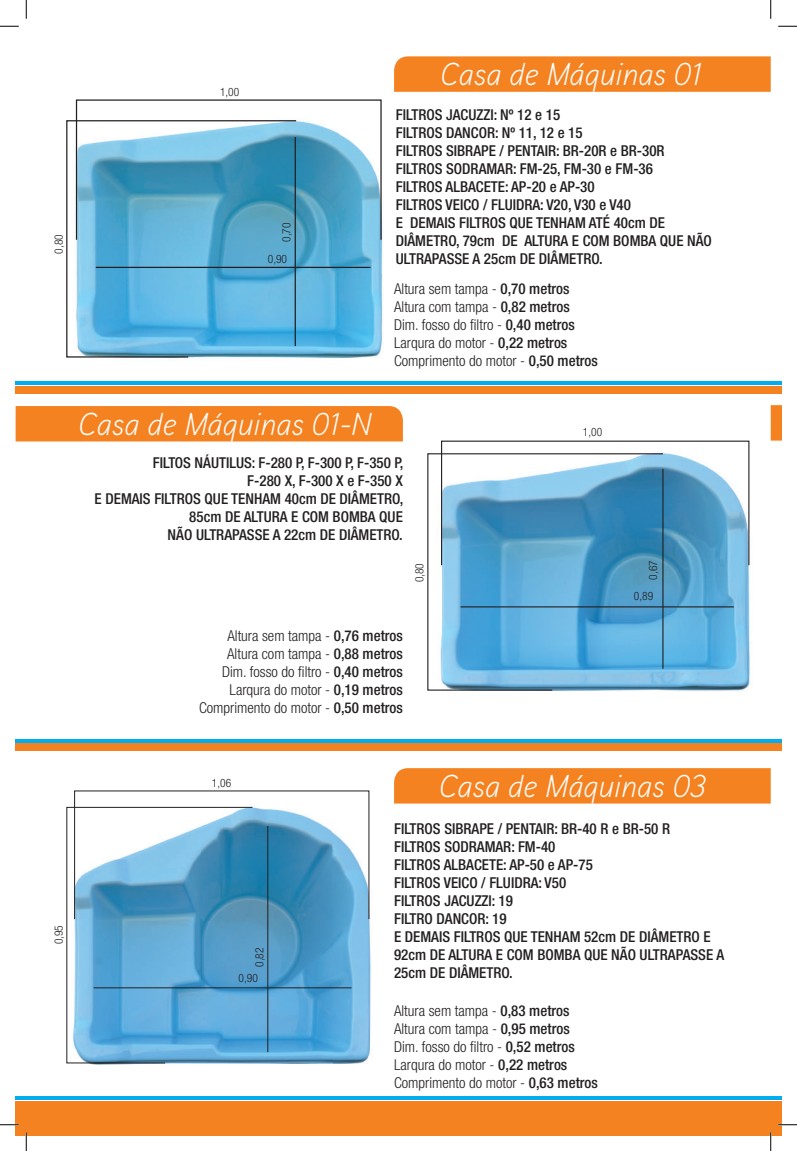
<style>
.page{position:relative;width:797px;height:1151px;background:#fff}
.page>*{position:absolute;margin:0;border:0;box-sizing:border-box;transform-origin:0 0}
.t1{font:italic 300 31.62px "Aaux Pro";color:#fff}
.t2{font:500 condensed 15px/18px "Helvetica Neue LT Pro";color:#231f20}
.t3{font:300 condensed 15px/18px "Helvetica Neue LT Pro";color:#231f20}
.t4{font:300 condensed 11.5px "Helvetica Neue LT Pro";color:#231f20}
.s1{font-weight:500}
</style>
<div class="page">
<div style="left:394px;top:56px;width:376px;height:36px;background:#f58220"></div>
<div style="left:16px;top:386px;width:754px;height:7px;background:#f58220"></div>
<hr style="left:16px;top:381px;width:754px;height:4px;background:#00aeef">
<img style="left:75px;top:118px;width:308px;height:240px">
<svg style="left:66px;top:120px;width:231px;height:238px"></svg>
<hr style="left:294px;top:137px;width:2px;height:209px;background:#231f20">
<hr style="left:96px;top:267px;width:274px;height:1px;background:#231f20">
<div style="left:394px;top:768px;width:376px;height:36px;background:#f58220"></div>
<div style="left:16px;top:1101px;width:754px;height:34px;background:#f58220"></div>
<hr style="left:16px;top:1096px;width:754px;height:4px;background:#00aeef">
<img style="left:92px;top:804px;width:279px;height:261px">
<svg style="left:66px;top:806px;width:187px;height:258px"></svg>
<hr style="left:267px;top:826px;width:1px;height:226px;background:#231f20">
<hr style="left:94px;top:987px;width:257px;height:1px;background:#231f20">
<div style="left:16px;top:406px;width:387px;height:35px;background:#f58220"></div>
<div style="left:16px;top:743px;width:754px;height:8px;background:#f58220"></div>
<hr style="left:16px;top:739px;width:754px;height:4px;background:#00aeef">
<img style="left:664px;top:441px;width:86px;height:250px">
<div style="left:441px;top:441px;width:308px;height:125px;border:1px solid #231f20"></div>
<svg style="left:427px;top:453px;width:237px;height:238px"></svg>
<hr style="left:662px;top:469px;width:1px;height:200px;background:#231f20">
<hr style="left:460px;top:606px;width:273px;height:1px;background:#231f20">
<div style="left:770px;top:386px;width:11px;height:7px;background:#f58220"></div>
<hr style="left:770px;top:381px;width:11px;height:4px;background:#00aeef">
<div style="left:770px;top:1101px;width:11px;height:34px;background:#f58220"></div>
<hr style="left:770px;top:1096px;width:11px;height:4px;background:#00aeef">
<svg style="left:770px;top:405px;width:11px;height:36px"></svg>
<div style="left:770px;top:743px;width:11px;height:8px;background:#f58220"></div>
<hr style="left:770px;top:739px;width:11px;height:4px;background:#00aeef">
<svg style="left:0;top:25px;width:19px;height:2px"></svg>
<svg style="left:778px;top:25px;width:19px;height:2px"></svg>
<svg style="left:0;top:1124px;width:19px;height:1px"></svg>
<svg style="left:778px;top:1124px;width:19px;height:1px"></svg>
<svg style="left:25px;top:0;width:2px;height:19px"></svg>
<svg style="left:25px;top:1132px;width:2px;height:19px"></svg>
<svg style="left:770px;top:0;width:1px;height:19px"></svg>
<svg style="left:770px;top:1132px;width:1px;height:19px"></svg>
<p class="t4" style="left:52px;top:253px;width:21px;rotate:-90deg">0,80</p>
<p class="t4" style="left:220px;top:85px;width:21px">1,00</p>
<p class="t4" style="left:280px;top:242px;width:21px;rotate:-90deg">0,70</p>
<p class="t4" style="left:268px;top:252px;width:21px">0,90</p>
<h1 class="t1" style="left:440px;top:54px;width:263px">Casa de Máquinas 01</h1>
<p class="t2" style="left:396px;top:106px;width:317px">FILTROS JACUZZI: Nº 12 e 15<br>FILTROS DANCOR: Nº 11, 12 e 15<br>FILTROS SIBRAPE / PENTAIR: BR-20R e BR-30R FILTROS SODRAMAR: FM-25, FM-30 e FM-36<br>FILTROS ALBACETE: AP-20 e AP-30<br>FILTROS VEICO / FLUIDRA: V20, V30 e V40<br>E DEMAIS FILTROS QUE TENHAM ATÉ 40cm DE DIÂMETRO, 79cm DE ALTURA E COM BOMBA QUE NÃO ULTRAPASSE A 25cm DE DIÂMETRO.</p>
<p class="t3" style="left:394px;top:279px;width:205px">Altura sem tampa - <span class="s1">0,70 metros<br></span>Altura com tampa - <span class="s1">0,82 metros<br></span>Dim. fosso do filtro - <span class="s1">0,40 metros<br></span>Larqura do motor - <span class="s1">0,22 metros<br></span>Comprimento do motor - <span class="s1">0,50 metros</span></p>
<h1 class="t1" style="left:78px;top:404px;width:295px">Casa de Máquinas 01-N</h1>
<p class="t2" style="left:95px;top:453px;width:310px;text-align:right">FILTOS NÁUTILUS: F-280 P, F-300 P, F-350 P,<br>F-280 X, F-300 X e F-350 X<br>E DEMAIS FILTROS QUE TENHAM 40cm DE DIÂMETRO, 85cm DE ALTURA E COM BOMBA QUE<br>NÃO ULTRAPASSE A 22cm DE DIÂMETRO.</p>
<p class="t4" style="left:413px;top:582px;width:21px;rotate:-90deg">0,80</p>
<p class="t3" style="left:199px;top:627px;width:205px;text-align:right">Altura sem tampa - <span class="s1">0,76 metros<br></span>Altura com tampa - <span class="s1">0,88 metros<br></span>Dim. fosso do filtro - <span class="s1">0,40 metros<br></span>Larqura do motor - <span class="s1">0,19 metros<br></span>Comprimento do motor - <span class="s1">0,50 metros</span></p>
<p class="t4" style="left:583px;top:425px;width:21px">1,00</p>
<p class="t4" style="left:646px;top:580px;width:21px;rotate:-90deg">0,67</p>
<p class="t4" style="left:634px;top:590px;width:21px">0,89</p>
<p class="t4" style="left:52px;top:944px;width:21px;rotate:-90deg">0,95</p>
<p class="t4" style="left:212px;top:777px;width:21px">1,06</p>
<p class="t4" style="left:253px;top:967px;width:21px;rotate:-90deg">0,82</p>
<p class="t4" style="left:238px;top:971px;width:21px">0,90</p>
<h1 class="t1" style="left:439px;top:766px;width:268px">Casa de Máquinas 03</h1>
<p class="t2" style="left:394px;top:819px;width:331px">FILTROS SIBRAPE / PENTAIR: BR-40 R e BR-50 R<br>FILTROS SODRAMAR: FM-40<br>FILTROS ALBACETE: AP-50 e AP-75<br>FILTROS VEICO / FLUIDRA: V50<br>FILTROS JACUZZI: 19<br>FILTRO DANCOR: 19<br>E DEMAIS FILTROS QUE TENHAM 52cm DE DIÂMETRO E<br>92cm DE ALTURA E COM BOMBA QUE NÃO ULTRAPASSE A<br>25cm DE DIÂMETRO.</p>
<p class="t3" style="left:394px;top:1002px;width:205px">Altura sem tampa - <span class="s1">0,83 metros<br></span>Altura com tampa - <span class="s1">0,95 metros<br></span>Dim. fosso do filtro - <span class="s1">0,52 metros<br></span>Larqura do motor - <span class="s1">0,22 metros<br></span>Comprimento do motor - <span class="s1">0,63 metros</span></p>
</div>
